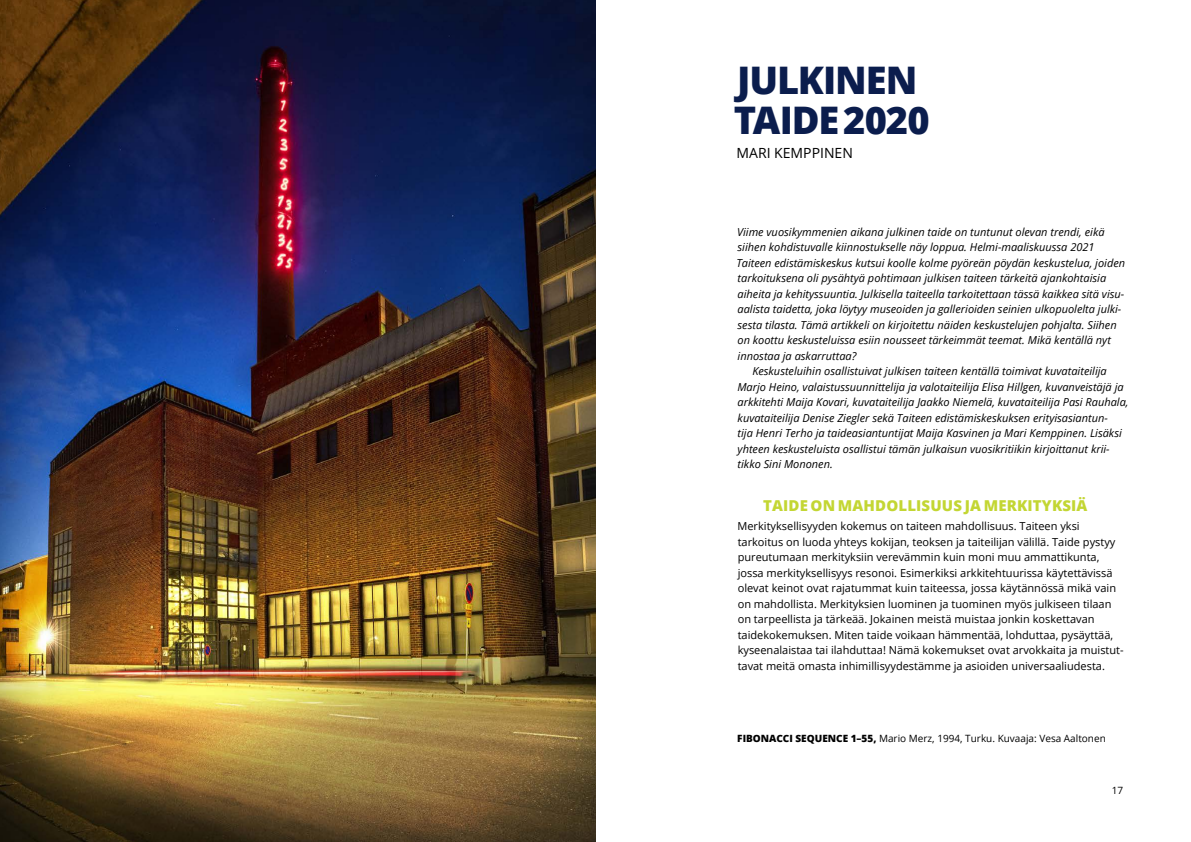
<style>
.page{position:relative;width:1191px;height:842px;background:#fff}
.page>*{position:absolute;margin:0;border:0;box-sizing:border-box;transform-origin:0 0}
.t1{font:800 38px/40px "Open Sans";letter-spacing:-.03em;color:#0b1d4d}
.t2{font:800 15px "Open Sans";letter-spacing:.01em;color:#c3d633}
.allekirjoitus{font:14px "Open Sans";color:#000}
.Leipäteksti_eka{font:11px/15.5px "Open Sans";color:#000}
.Leipäteksti_eka-2{font:italic 11px/15.5px "Open Sans";color:#000}
.Leipäteksti{font:italic 11px/15.5px "Open Sans";color:#000}
.Leipäteksti_eka-3{font:10px "Open Sans";color:#000}
.s1{font-style:inherit}
.s2{font-weight:800}
</style>
<div class="page">
<img style="left:0;top:0;width:595px;height:842px">
<h1 class="t1" style="left:733px;top:58px;width:198px">JULKINEN<br>TAIDE 2020</h1>
<h1 class="allekirjoitus" style="left:736px;top:143px;width:118px">MARI KEMPPINEN</h1>
<p class="Leipäteksti_eka-2" style="left:736px;top:223px;width:390px">Viime vuosikymmenien aikana julkinen taide on tuntunut olevan trendi, eikä siihen kohdistuvalle kiinnostukselle näy loppua. Helmi-maaliskuussa 2021<br>Taiteen edistämiskeskus kutsui koolle kolme pyöreän pöydän keskustelua, joiden tarkoituksena oli pysähtyä pohtimaan julkisen taiteen tärkeitä ajankohtaisia aiheita ja kehityssuuntia. Julkisella taiteella tarkoitettaan tässä kaikkea sitä visu&shy;aalista taidetta, joka löytyy museoiden ja gallerioiden seinien ulkopuolelta julki&shy;sesta tilasta. Tämä artikkeli on kirjoitettu näiden keskustelujen pohjalta. Siihen on koottu keskusteluissa esiin nousseet tärkeimmät teemat. Mikä kentällä nyt innostaa ja askarruttaa?</p>
<p class="Leipäteksti" style="left:737px;top:363px;width:393px;text-indent:15px">Keskusteluihin osallistuivat julkisen taiteen kentällä toimivat kuvataiteilija Marjo Heino, valaistussuunnittelija ja valotaiteilija Elisa Hillgen, kuvanveistäjä ja arkkitehti Maija Kovari, kuvataiteilija Jaakko Niemelä, kuvataiteilija Pasi Rauhala, kuvataiteilija Denise Ziegler sekä Taiteen edistämiskeskuksen erityisasiantun-<br>tija Henri Terho ja taideasiantuntijat Maija Kasvinen ja Mari Kemppinen. Lisäksi yhteen keskusteluista osallistui tämän julkaisun vuosikritiikin kirjoittanut krii&shy;tikko Sini Mononen.</p>
<h2 class="t2" style="left:763px;top:494px;width:326px">TAIDE ON MAHDOLLISUUS JA MERKITYKSIÄ</h2>
<p class="Leipäteksti_eka" style="left:737px;top:518px;width:387px">Merkityksellisyyden kokemus on taiteen mahdollisuus. Taiteen <span class="s1">yksi </span>tarkoitus on luoda yhteys kokijan, teoksen ja taiteilijan välillä. Taide pystyy pureutumaan merkityksiin verevämmin kuin moni muu ammattikunta, jossa merkityksellisyys resonoi. Esimerkiksi arkkiteht<span class="s1">uurissa</span> käytettävissä olevat keinot ovat rajatummat kuin taitee<span class="s1">ss</span>a, jossa käytännössä mikä vain on mahdollista. Merkityksien luominen ja tuominen myös julkiseen tilaan on tarpeellista ja tärkeää. Jokainen meistä muistaa jonkin koskettavan taidekokemuksen. Miten taide voikaan hämmentää, lohduttaa, pysäyttää, kyseenalaistaa tai ilahduttaa! Nämä kokemukset ovat arvokkaita ja muistut&shy;tavat meitä omasta inhimillisyydestämme ja asioiden universaaliudesta.</p>
<p class="Leipäteksti_eka-3" style="left:737px;top:731px;width:370px"><span class="s2">FIBONACCI SEQUENCE 1–55,</span> Mario Merz, 1994, Turku. Kuvaaja: Vesa Aaltonen</p>
<p class="Leipäteksti_eka-3" style="left:1111px;top:783px;width:13px">17</p>
</div>
